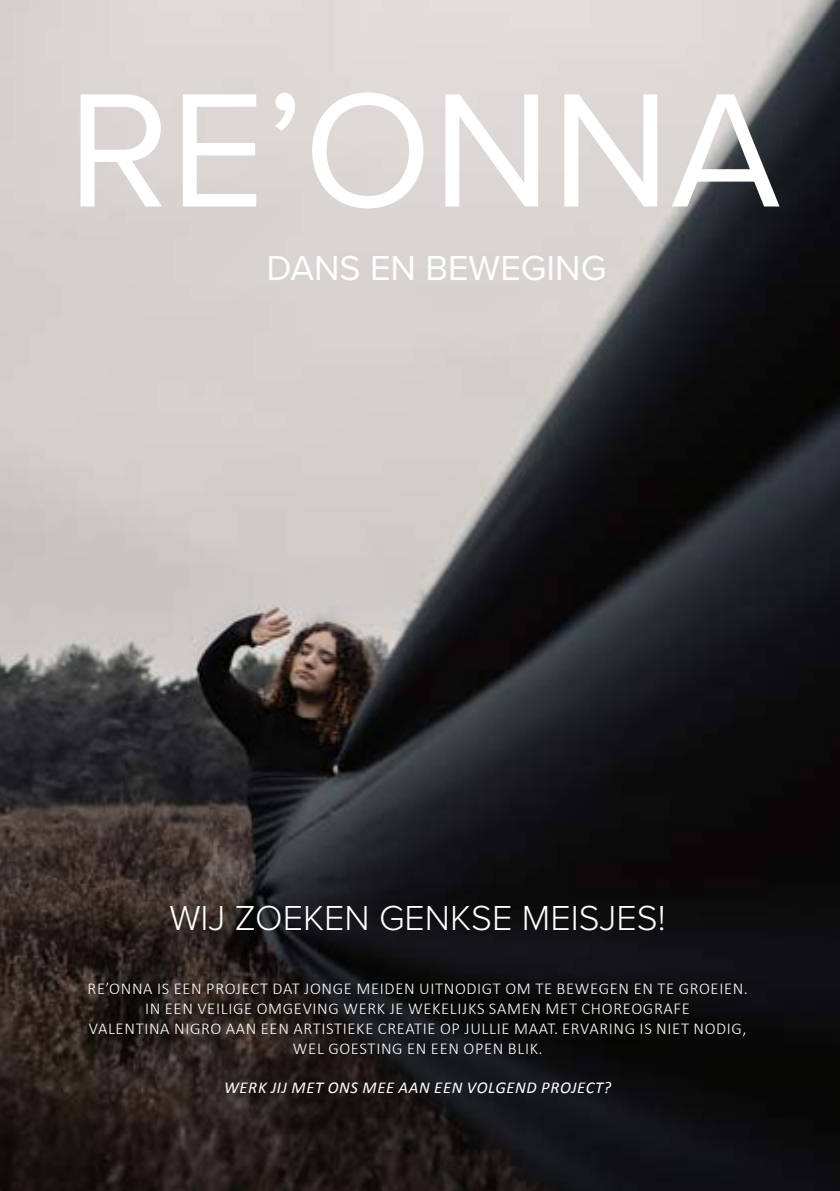
<style>
.page{position:relative;width:840px;height:1191px;background:#fff}
.page>*{position:absolute;margin:0;border:0;box-sizing:border-box;transform-origin:0 0}
.t1{font:168px "Proxima Nova";color:#fff}
.t2{font:300 36px "Proxima Nova";color:#fff}
.t3{font:36px "Proxima Nova";color:#fff}
.t4{font:300 16.6px/20px "Calibri";letter-spacing:.04em;color:#fff;text-align:center}
.t5{font:italic 16.6px "Calibri";letter-spacing:.04em;color:#fff}
</style>
<div class="page">
<img style="left:0;top:0;width:839px;height:1191px">
<h1 class="t1" style="left:67px;top:25px;width:714px">RE’ONNA</h1>
<h2 class="t3" style="left:266px;top:241px;width:341px">DANS EN BEWEGING</h2>
<h2 class="t2" style="left:169px;top:891px;width:497px">WIJ ZOEKEN GENKSE MEISJES!</h2>
<p class="t4" style="left:87px;top:978px;width:661px">RE’ONNA IS EEN PROJECT DAT JONGE MEIDEN UITNODIGT OM TE BEWEGEN EN TE GROEIEN.<br>IN EEN VEILIGE OMGEVING WERK JE WEKELIJKS SAMEN MET CHOREOGRAFE<br>VALENTINA NIGRO AAN EEN ARTISTIEKE CREATIE OP JULLIE MAAT. ERVARING IS NIET NODIG, WEL GOESTING EN EEN OPEN BLIK.</p>
<p class="t5" style="left:224px;top:1076px;width:388px">WERK JIJ MET ONS MEE AAN EEN VOLGEND PROJECT?</p>
</div>
